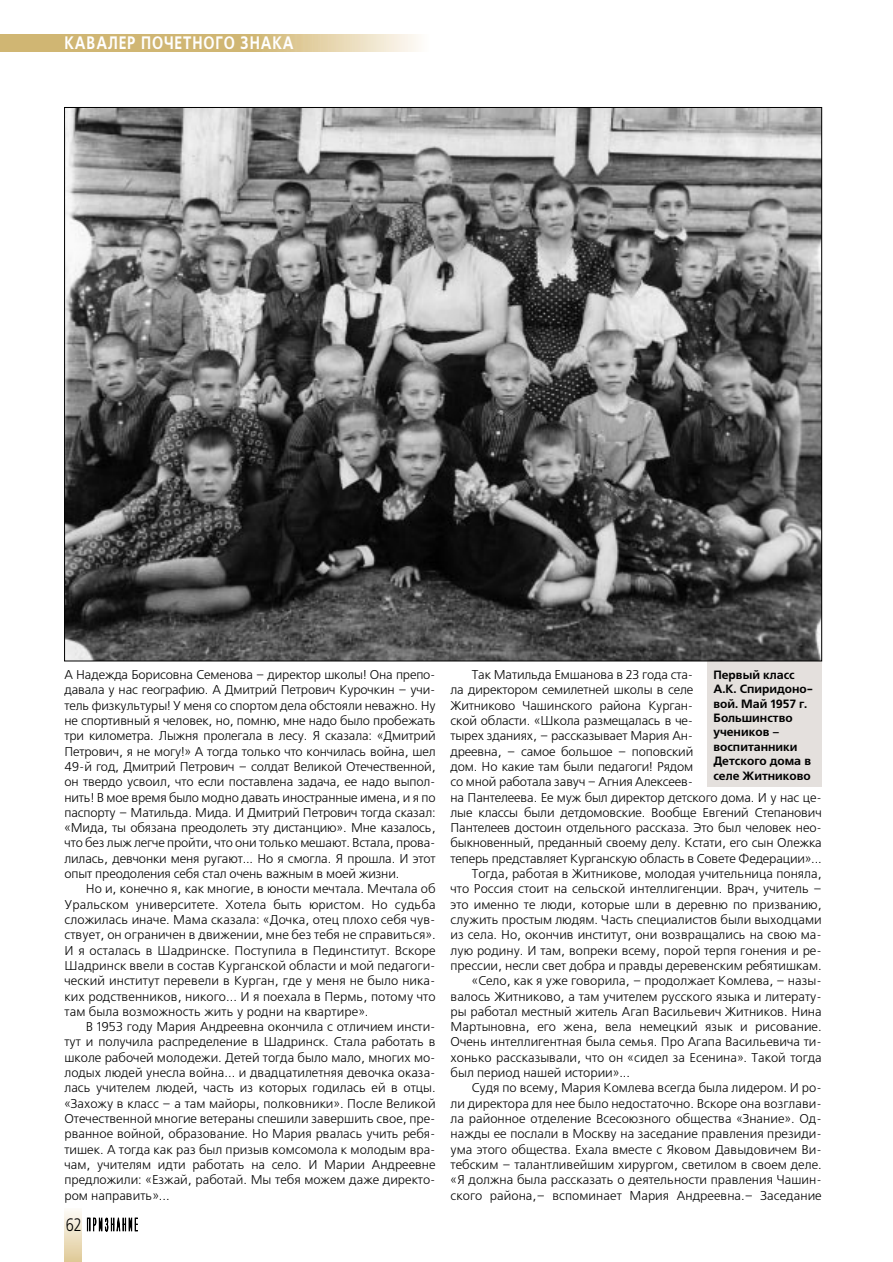
<style>
.page{position:relative;width:893px;height:1262px;background:#fff}
.page>*{position:absolute;margin:0;border:0;box-sizing:border-box;transform-origin:0 0}
.t1{font:700 18px "Free Set C";letter-spacing:.06em;color:#fff;scale:.8 1}
.t2{font:18px "Free Set C";color:#000;scale:.8 1}
.t3{font:12.75px/15.3px "Free Set C";color:#000;text-align:justify}
.t4{font:700 12px/14.4px "Free Set C";color:#000}
</style>
<div class="page">
<svg style="left:256px;top:34px;width:162px;height:17px;background:#e7d8b3"></svg>
<div style="left:0;top:34px;width:256px;height:17px;background:#d0b673"></div>
<svg style="left:64px;top:1211px;width:17px;height:51px"></svg>
<svg style="left:87px;top:1218px;width:50px;height:13px"></svg>
<div style="left:706px;top:651px;width:115px;height:136px;background:#e4e0dd"></div>
<img style="left:66px;top:109px;width:753px;height:550px">
<h1 class="t1" style="left:64px;top:36px;width:288px">КАВАЛЕР ПОЧЕТНОГО ЗНАКА</h1>
<p class="t3" style="left:64px;top:667px;width:372px">А Надежда Борисовна Семенова – директор школы! Она препо&shy;давала у нас географию. А Дмитрий Петрович Курочкин – учи&shy;тель физкультуры! У меня со спортом дела обстояли неважно. Ну не спортивный я человек, но, помню, мне надо было пробежать три километра. Лыжня пролегала в лесу. Я сказала: «Дмитрий Петрович, я не могу!» А тогда только что кончилась война, шел 49-й год, Дмитрий Петрович – солдат Великой Отечественной, он твердо усвоил, что если поставлена задача, ее надо выпол&shy;нить! В мое время было модно давать иностранные имена, и я по паспорту – Матильда. Мида. И Дмитрий Петрович тогда сказал: «Мида, ты обязана преодолеть эту дистанцию». Мне казалось, что без лыж легче пройти, что они только мешают. Встала, прова&shy;лилась, девчонки меня ругают... Но я смогла. Я прошла. И этот опыт преодоления себя стал очень важным в моей жизни.</p>
<p class="t3" style="left:64px;top:882px;width:372px;text-indent:21px">Но и, конечно я, как многие, в юности мечтала. Мечтала об Уральском университете. Хотела быть юристом. Но судьба сложилась иначе. Мама сказала: «Дочка, отец плохо себя чув&shy;ствует, он ограничен в движении, мне без тебя не справиться».<br>И я осталась в Шадринске. Поступила в Пединститут. Вскоре Шадринск ввели в состав Курганской области и мой педагоги&shy;ческий институт перевели в Курган, где у меня не было ника&shy;ких родственников, никого... И я поехала в Пермь, потому что там была возможность жить у родни на квартире».</p>
<p class="t3" style="left:64px;top:1019px;width:372px;text-indent:21px">В 1953 году Мария Андреевна окончила с отличием инсти&shy;тут и получила распределение в Шадринск. Стала работать в школе рабочей молодежи. Детей тогда было мало, многих мо&shy;лодых людей унесла война... и двадцатилетняя девочка оказа&shy;лась учителем людей, часть из которых годилась ей в отцы. «Захожу в класс – а там майоры, полковники». После Великой Отечественной многие ветераны спешили завершить свое, пре&shy;рванное войной, образование. Но Мария рвалась учить ребя&shy;тишек. А тогда как раз был призыв комсомола к молодым вра&shy;чам, учителям идти работать на село. И Марии Андреевне предложили: «Езжай, работай. Мы тебя можем даже директо&shy;ром направить»...</p>
<h1 class="t2" style="left:66px;top:1216px;width:21px">62</h1>
<p class="t4" style="left:713px;top:668px;width:101px">Первый класс<br>А.К. Спиридоно&shy;вой. Май 1957 г.<br>Большинство учеников – воспитанники<br>Детского дома в селе Житниково</p>
<p class="t3" style="left:472px;top:667px;width:223px">Так Матильда Емшанова в 23 года ста-</p>
<p class="t3" style="left:450px;top:683px;width:244px">ла директором семилетней школы в селе</p>
<p class="t3" style="left:450px;top:698px;width:244px">Житниково Чашинского района Курган-</p>
<p class="t3" style="left:450px;top:713px;width:244px">ской области. «Школа размещалась в че-</p>
<p class="t3" style="left:450px;top:729px;width:244px">тырех зданиях, – рассказывает Мария Ан-</p>
<p class="t3" style="left:450px;top:744px;width:244px">дреевна, – самое большое – поповский</p>
<p class="t3" style="left:450px;top:759px;width:244px">дом. Но какие там были педагоги! Рядом</p>
<p class="t3" style="left:450px;top:774px;width:244px">со мной работала завуч – Агния Алексеев-</p>
<p class="t3" style="left:450px;top:790px;width:372px">на Пантелеева. Ее муж был директор детского дома. И у нас це-</p>
<p class="t3" style="left:450px;top:805px;width:372px">лые классы были детдомовские. Вообще Евгений Степанович</p>
<p class="t3" style="left:450px;top:820px;width:372px">Пантелеев достоин отдельного рассказа. Это был человек нео-</p>
<p class="t3" style="left:450px;top:836px;width:372px">быкновенный, преданный своему делу. Кстати, его сын Олежка</p>
<p class="t3" style="left:450px;top:851px;width:372px">теперь представляет Курганскую область в Совете Федерации»...</p>
<p class="t3" style="left:472px;top:866px;width:351px">Тогда, работая в Житникове, молодая учительница поняла,</p>
<p class="t3" style="left:450px;top:882px;width:372px">что Россия стоит на сельской интеллигенции. Врач, учитель –</p>
<p class="t3" style="left:450px;top:897px;width:372px">это именно те люди, которые шли в деревню по призванию,</p>
<p class="t3" style="left:450px;top:912px;width:372px">служить простым людям. Часть специалистов были выходцами</p>
<p class="t3" style="left:450px;top:927px;width:372px">из села. Но, окончив институт, они возвращались на свою ма-</p>
<p class="t3" style="left:450px;top:943px;width:372px">лую родину. И там, вопреки всему, порой терпя гонения и ре-</p>
<p class="t3" style="left:450px;top:958px;width:372px">прессии, несли свет добра и правды деревенским ребятишкам.</p>
<p class="t3" style="left:472px;top:973px;width:351px">«Село, как я уже говорила, – продолжает Комлева, – назы-</p>
<p class="t3" style="left:450px;top:989px;width:372px">валось Житниково, а там учителем русского языка и литерату-</p>
<p class="t3" style="left:450px;top:1004px;width:372px">ры работал местный житель Агап Васильевич Житников. Нина</p>
<p class="t3" style="left:450px;top:1019px;width:372px">Мартыновна, его жена, вела немецкий язык и рисование.</p>
<p class="t3" style="left:450px;top:1035px;width:372px">Очень интеллигентная была семья. Про Агапа Васильевича ти-</p>
<p class="t3" style="left:450px;top:1050px;width:372px">хонько рассказывали, что он «сидел за Есенина». Такой тогда</p>
<p class="t3" style="left:450px;top:1065px;width:181px">был период нашей истории»...</p>
<p class="t3" style="left:472px;top:1080px;width:351px">Судя по всему, Мария Комлева всегда была лидером. И ро-</p>
<p class="t3" style="left:450px;top:1096px;width:372px">ли директора для нее было недостаточно. Вскоре она возглави-</p>
<p class="t3" style="left:450px;top:1111px;width:372px">ла районное отделение Всесоюзного общества «Знание». Од-</p>
<p class="t3" style="left:450px;top:1126px;width:372px">нажды ее послали в Москву на заседание правления президи-</p>
<p class="t3" style="left:450px;top:1142px;width:372px">ума этого общества. Ехала вместе с Яковом Давыдовичем Ви-</p>
<p class="t3" style="left:450px;top:1157px;width:372px">тебским – талантливейшим хирургом, светилом в своем деле.</p>
<p class="t3" style="left:450px;top:1172px;width:372px">«Я должна была рассказать о деятельности правления Чашин-</p>
<p class="t3" style="left:450px;top:1188px;width:373px">ского района,– вспоминает Мария Андреевна.– Заседание</p>
</div>
